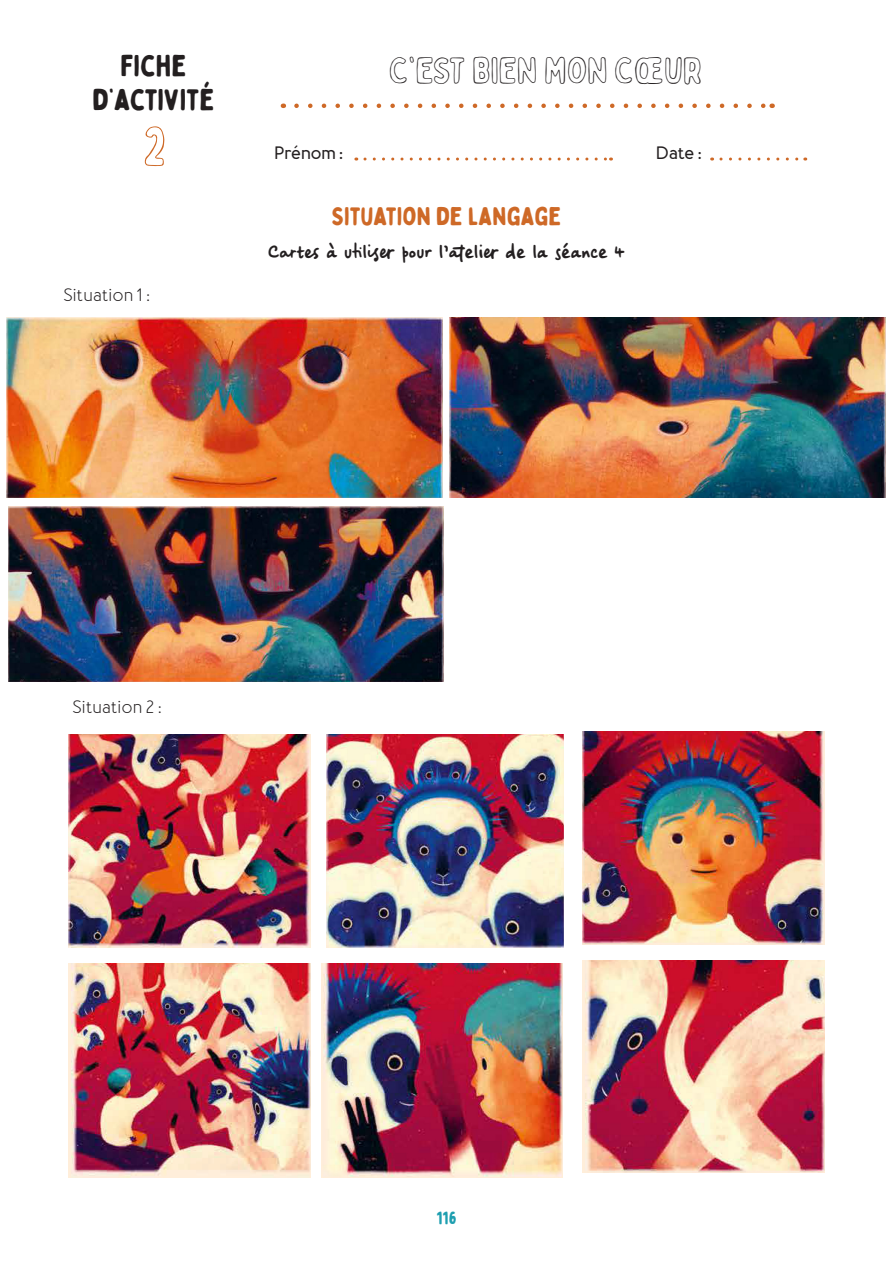
<style>
.page{position:relative;width:893px;height:1263px;background:#fff}
.page>*{position:absolute;margin:0;border:0;box-sizing:border-box;transform-origin:0 0}
.t1{font:54px "Bobby Jones Soft Outline";color:#ce6927}
.t2{font:36px "Bobby Jones Soft Outline";color:#231f20}
.t3{font:30px "Bobby Jones Soft";color:#231f20}
.t4{font:25.5px "Bobby Jones Soft";color:#ce6927}
.t5{font:18px "Be Cool";color:#231f20}
.t6{font:18px "Merlo Round";color:#231f20}
.t7{font:700 18px "Merlo Round";color:#231f20}
.t8{font:18px "Bobby Jones Soft";color:#1f9fb0}
</style>
<div class="page">
<svg style="left:296px;top:104px;width:469px;height:4px"></svg>
<svg style="left:365px;top:158px;width:246px;height:3px"></svg>
<svg style="left:721px;top:158px;width:85px;height:3px"></svg>
<img style="left:7px;top:318px;width:436px;height:180px">
<img style="left:450px;top:318px;width:435px;height:180px">
<img style="left:9px;top:506px;width:434px;height:175px">
<img style="left:69px;top:734px;width:241px;height:214px">
<img style="left:326px;top:734px;width:237px;height:214px">
<img style="left:583px;top:732px;width:241px;height:213px">
<img style="left:69px;top:963px;width:241px;height:214px">
<img style="left:322px;top:963px;width:240px;height:214px">
<img style="left:583px;top:961px;width:241px;height:211px">
<p class="t3" style="left:121px;top:47px;width:68px">FICHE</p>
<p class="t3" style="left:93px;top:81px;width:123px">D’ACTIVITÉ</p>
<p class="t1" style="left:143px;top:110px;width:25px">2</p>
<p class="t6" style="left:63px;top:284px;width:88px">Situation 1 :</p>
<p class="t2" style="left:389px;top:46px;width:315px">C’EST BIEN MON CŒUR</p>
<p class="t7" style="left:274px;top:142px;width:70px">Prénom :</p>
<p class="t7" style="left:656px;top:142px;width:47px">Date :</p>
<p class="t4" style="left:331px;top:200px;width:232px">SITUATION DE LANGAGE</p>
<p class="t5" style="left:268px;top:241px;width:358px">Cartes à utiliser pour l’atelier de la séance 4</p>
<p class="t6" style="left:72px;top:696px;width:91px">Situation 2 :</p>
<p class="t8" style="left:436px;top:1207px;width:22px">116</p>
</div>
